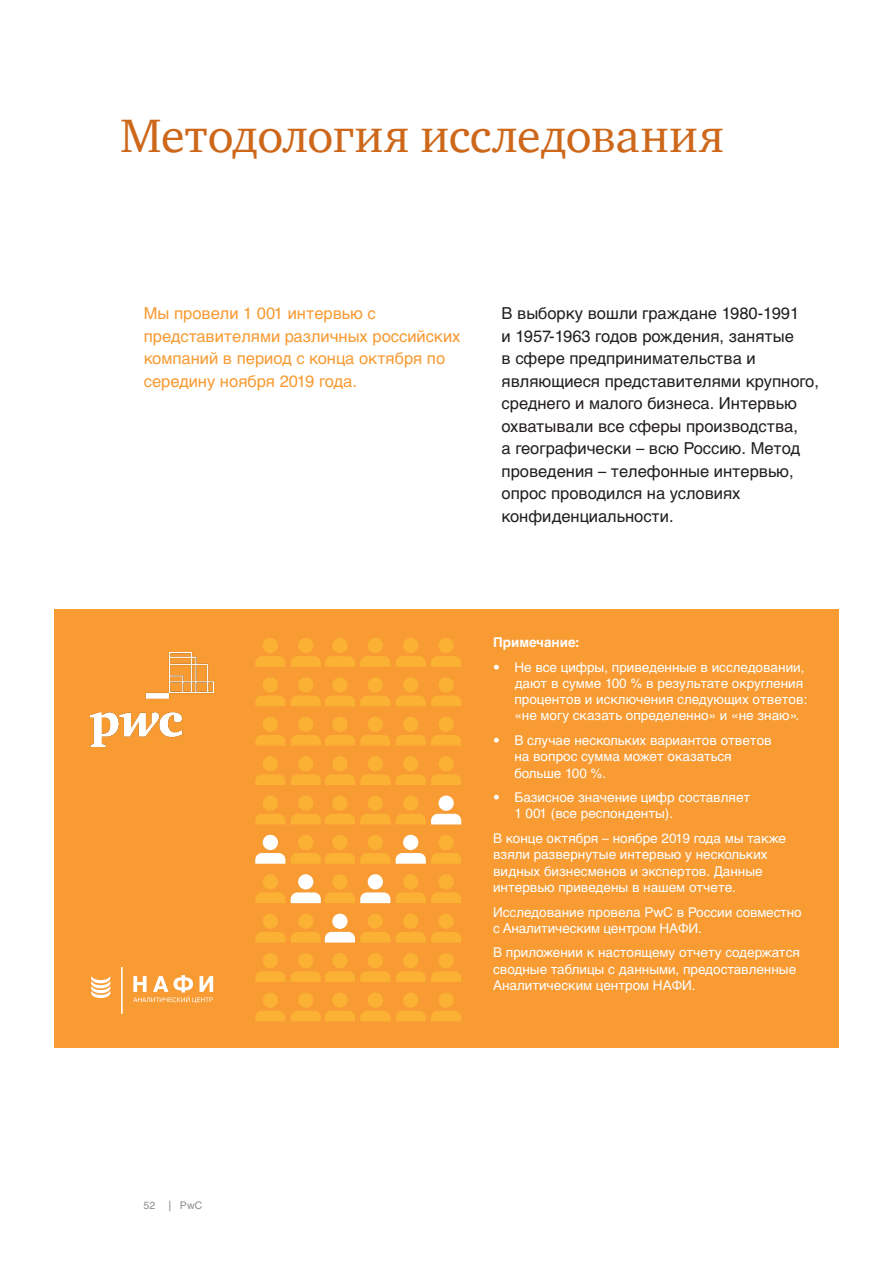
<style>
.page{position:relative;width:893px;height:1263px;background:#fff}
.page>*{position:absolute;margin:0;border:0;box-sizing:border-box;transform-origin:0 0}
.t1{font:48px "Charter ITC";color:#cd681b}
.t2{font:16.5px/22.5px "Helvetica Cyr Upright";color:#231f20}
.t3{font:16.5px/22.5px "Helvetica Cyr Upright";color:#f89b33}
.t4{font:13.5px/16.2px "Helvetica Cyr Upright";color:#fff}
.t5{font:700 13.5px "Helvetica Cyr";color:#fff}
.t6{font:10.5px "Helvetica Cyr Upright";color:#8a8c8f}
</style>
<div class="page">
<div style="left:54px;top:610px;width:785px;height:438px;background:#f89b33"></div>
<img style="left:90px;top:652px;width:123px;height:94px">
<svg style="left:91px;top:967px;width:122px;height:47px"></svg>
<div style="left:263px;top:638px;width:15px;height:15px;background:#fbb133;border-radius:50%"></div>
<svg style="left:256px;top:656px;width:29px;height:11px"></svg>
<div style="left:298px;top:638px;width:15px;height:15px;background:#fbb133;border-radius:50%"></div>
<div style="left:263px;top:677px;width:15px;height:15px;background:#fbb133;border-radius:50%"></div>
<svg style="left:256px;top:696px;width:29px;height:10px"></svg>
<div style="left:298px;top:677px;width:15px;height:15px;background:#fbb133;border-radius:50%"></div>
<div style="left:263px;top:717px;width:15px;height:15px;background:#fbb133;border-radius:50%"></div>
<svg style="left:256px;top:735px;width:29px;height:11px"></svg>
<div style="left:298px;top:717px;width:15px;height:15px;background:#fbb133;border-radius:50%"></div>
<div style="left:263px;top:756px;width:15px;height:15px;background:#fbb133;border-radius:50%"></div>
<svg style="left:256px;top:774px;width:29px;height:11px"></svg>
<div style="left:298px;top:756px;width:15px;height:15px;background:#fbb133;border-radius:50%"></div>
<div style="left:263px;top:795px;width:15px;height:16px;background:#fbb133;border-radius:50%"></div>
<svg style="left:256px;top:814px;width:29px;height:10px"></svg>
<div style="left:298px;top:795px;width:15px;height:16px;background:#fbb133;border-radius:50%"></div>
<div style="left:332px;top:638px;width:16px;height:15px;background:#fbb133;border-radius:50%"></div>
<div style="left:368px;top:638px;width:15px;height:15px;background:#fbb133;border-radius:50%"></div>
<svg style="left:291px;top:656px;width:99px;height:11px"></svg>
<div style="left:403px;top:638px;width:15px;height:15px;background:#fbb133;border-radius:50%"></div>
<div style="left:439px;top:638px;width:15px;height:15px;background:#fbb133;border-radius:50%"></div>
<svg style="left:396px;top:656px;width:65px;height:11px"></svg>
<div style="left:332px;top:677px;width:16px;height:15px;background:#fbb133;border-radius:50%"></div>
<div style="left:368px;top:677px;width:15px;height:15px;background:#fbb133;border-radius:50%"></div>
<svg style="left:291px;top:696px;width:99px;height:10px"></svg>
<div style="left:403px;top:677px;width:15px;height:15px;background:#fbb133;border-radius:50%"></div>
<div style="left:439px;top:677px;width:15px;height:15px;background:#fbb133;border-radius:50%"></div>
<svg style="left:396px;top:696px;width:65px;height:10px"></svg>
<div style="left:332px;top:717px;width:16px;height:15px;background:#fbb133;border-radius:50%"></div>
<div style="left:368px;top:717px;width:15px;height:15px;background:#fbb133;border-radius:50%"></div>
<svg style="left:291px;top:735px;width:99px;height:11px"></svg>
<div style="left:403px;top:717px;width:15px;height:15px;background:#fbb133;border-radius:50%"></div>
<div style="left:439px;top:717px;width:15px;height:15px;background:#fbb133;border-radius:50%"></div>
<svg style="left:396px;top:735px;width:65px;height:11px"></svg>
<div style="left:332px;top:756px;width:16px;height:15px;background:#fbb133;border-radius:50%"></div>
<div style="left:368px;top:756px;width:15px;height:15px;background:#fbb133;border-radius:50%"></div>
<svg style="left:291px;top:774px;width:99px;height:11px"></svg>
<div style="left:403px;top:756px;width:15px;height:15px;background:#fbb133;border-radius:50%"></div>
<div style="left:439px;top:756px;width:15px;height:15px;background:#fbb133;border-radius:50%"></div>
<svg style="left:396px;top:774px;width:65px;height:11px"></svg>
<div style="left:332px;top:795px;width:16px;height:16px;background:#fbb133;border-radius:50%"></div>
<div style="left:368px;top:795px;width:15px;height:16px;background:#fbb133;border-radius:50%"></div>
<svg style="left:291px;top:814px;width:99px;height:10px"></svg>
<div style="left:403px;top:795px;width:15px;height:16px;background:#fbb133;border-radius:50%"></div>
<div style="left:439px;top:795px;width:15px;height:16px;background:#fff;border-radius:50%"></div>
<svg style="left:396px;top:814px;width:65px;height:10px"></svg>
<div style="left:263px;top:835px;width:15px;height:15px;background:#fff;border-radius:50%"></div>
<svg style="left:256px;top:853px;width:29px;height:11px"></svg>
<div style="left:298px;top:835px;width:15px;height:15px;background:#fbb133;border-radius:50%"></div>
<div style="left:263px;top:874px;width:15px;height:15px;background:#fbb133;border-radius:50%"></div>
<svg style="left:256px;top:892px;width:29px;height:11px"></svg>
<div style="left:298px;top:874px;width:15px;height:15px;background:#fff;border-radius:50%"></div>
<div style="left:263px;top:914px;width:15px;height:15px;background:#fbb133;border-radius:50%"></div>
<svg style="left:256px;top:932px;width:29px;height:10px"></svg>
<div style="left:298px;top:914px;width:15px;height:15px;background:#fbb133;border-radius:50%"></div>
<div style="left:263px;top:953px;width:15px;height:15px;background:#fbb133;border-radius:50%"></div>
<svg style="left:256px;top:971px;width:29px;height:11px"></svg>
<div style="left:298px;top:953px;width:15px;height:15px;background:#fbb133;border-radius:50%"></div>
<div style="left:263px;top:992px;width:15px;height:16px;background:#fbb133;border-radius:50%"></div>
<svg style="left:256px;top:1011px;width:29px;height:10px"></svg>
<div style="left:298px;top:992px;width:15px;height:16px;background:#fbb133;border-radius:50%"></div>
<div style="left:332px;top:835px;width:16px;height:15px;background:#fbb133;border-radius:50%"></div>
<div style="left:368px;top:835px;width:15px;height:15px;background:#fbb133;border-radius:50%"></div>
<svg style="left:291px;top:853px;width:99px;height:11px"></svg>
<div style="left:403px;top:835px;width:15px;height:15px;background:#fff;border-radius:50%"></div>
<div style="left:439px;top:835px;width:15px;height:15px;background:#fbb133;border-radius:50%"></div>
<svg style="left:396px;top:853px;width:65px;height:11px"></svg>
<div style="left:332px;top:874px;width:16px;height:15px;background:#fbb133;border-radius:50%"></div>
<div style="left:368px;top:874px;width:15px;height:15px;background:#fff;border-radius:50%"></div>
<svg style="left:291px;top:892px;width:99px;height:11px"></svg>
<div style="left:403px;top:874px;width:15px;height:15px;background:#fbb133;border-radius:50%"></div>
<div style="left:439px;top:874px;width:15px;height:15px;background:#fbb133;border-radius:50%"></div>
<svg style="left:396px;top:892px;width:65px;height:11px"></svg>
<div style="left:332px;top:914px;width:16px;height:15px;background:#fff;border-radius:50%"></div>
<div style="left:368px;top:914px;width:15px;height:15px;background:#fbb133;border-radius:50%"></div>
<svg style="left:291px;top:932px;width:99px;height:10px"></svg>
<div style="left:403px;top:914px;width:15px;height:15px;background:#fbb133;border-radius:50%"></div>
<div style="left:439px;top:914px;width:15px;height:15px;background:#fbb133;border-radius:50%"></div>
<svg style="left:396px;top:932px;width:65px;height:10px"></svg>
<div style="left:332px;top:953px;width:16px;height:15px;background:#fbb133;border-radius:50%"></div>
<div style="left:368px;top:953px;width:15px;height:15px;background:#fbb133;border-radius:50%"></div>
<svg style="left:291px;top:971px;width:99px;height:11px"></svg>
<div style="left:403px;top:953px;width:15px;height:15px;background:#fbb133;border-radius:50%"></div>
<div style="left:439px;top:953px;width:15px;height:15px;background:#fbb133;border-radius:50%"></div>
<svg style="left:396px;top:971px;width:65px;height:11px"></svg>
<div style="left:332px;top:992px;width:16px;height:16px;background:#fbb133;border-radius:50%"></div>
<div style="left:368px;top:992px;width:15px;height:16px;background:#fbb133;border-radius:50%"></div>
<svg style="left:291px;top:1011px;width:99px;height:10px"></svg>
<div style="left:403px;top:992px;width:15px;height:16px;background:#fbb133;border-radius:50%"></div>
<div style="left:439px;top:992px;width:15px;height:16px;background:#fbb133;border-radius:50%"></div>
<svg style="left:396px;top:1011px;width:65px;height:10px"></svg>
<p class="t1" style="left:120px;top:106px;width:605px">Методология исследования</p>
<p class="t3" style="left:144px;top:302px;width:318px">Мы провели 1 001 интервью с представителями различных российских компаний в период с конца октября по середину ноября 2019 года.</p>
<p class="t2" style="left:502px;top:302px;width:319px">В выборку вошли граждане 1980-1991<br>и 1957-1963 годов рождения, занятые<br>в сфере предпринимательства и являющиеся представителями крупного, среднего и малого бизнеса. Интервью охватывали все сферы производства,<br>а географически – всю Россию. Метод проведения – телефонные интервью, опрос проводился на условиях конфиденциальности.</p>
<p class="t6" style="left:144px;top:1199px;width:13px">52</p>
<p class="t6" style="left:169px;top:1199px;width:35px">| PwC</p>
<p class="t5" style="left:493px;top:635px;width:88px">Примечание:</p>
<p class="t4" style="left:514px;top:659px;width:295px;text-indent:-21px">• Не все цифры, приведенные в исследовании, дают в сумме 100 % в результате округления процентов и исключения следующих ответов: «не могу сказать определенно» и «не знаю».</p>
<p class="t4" style="left:514px;top:732px;width:259px;text-indent:-21px">• В случае нескольких вариантов ответов на вопрос сумма может оказаться больше 100 %.</p>
<p class="t4" style="left:514px;top:789px;width:237px;text-indent:-21px">• Базисное значение цифр составляет<br>1 001 (все респонденты).</p>
<p class="t4" style="left:493px;top:830px;width:294px">В конце октября – ноябре 2019 года мы также взяли развернутые интервью у нескольких видных бизнесменов и экспертов. Данные интервью приведены в нашем отчете.</p>
<p class="t4" style="left:493px;top:904px;width:310px">Исследование провела PwC в России совместно с Аналитическим центром НАФИ.</p>
<p class="t4" style="left:493px;top:945px;width:308px">В приложении к настоящему отчету содержатся сводные таблицы с данными, предоставленные<br>Аналитическим центром НАФИ.</p>
</div>
